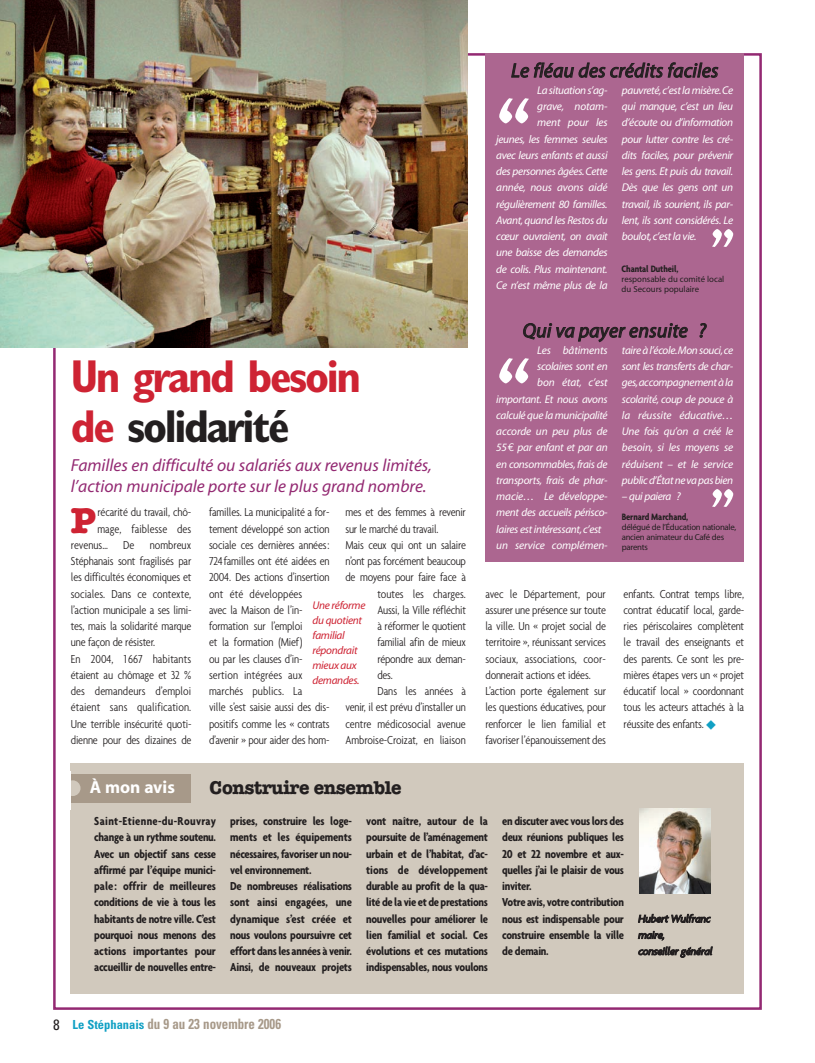
<style>
.page{position:relative;width:815px;height:1063px;background:#fff}
.page>*{position:absolute;margin:0;border:0;box-sizing:border-box;transform-origin:0 0}
.t1{font:700 condensed 87.5px "Agenda";color:#fff}
.t2{font:700 condensed 62.5px "Agenda";color:#fff}
.t3{font:700 condensed 46.25px/50px "Gill Sans";letter-spacing:-.05em;color:#ce2333}
.t4{font:700 36.38px "American Typewriter";color:#ce2333}
.t5{font:italic 20px "Myriad";letter-spacing:.005em;color:#231f20}
.t6{font:700 18.75px "American Typewriter";letter-spacing:-.02em;color:#231f20}
.t7{font:italic 17.5px/21.2px "Myriad";color:#932972}
.t8{font:700 17.5px "Myriad";color:#fff}
.t9{font:700 condensed 14.38px "Univers";color:#a79989;scale:.9 1}
.t10{font:300 condensed 12.5px/16.2px "Agenda";letter-spacing:-.015em;color:#231f20}
.t11{font:700 condensed 12.5px/16.2px "Agenda";letter-spacing:-.025em;color:#231f20;text-align:justify}
.t12{font:300 condensed 12.5px "Agenda";letter-spacing:.005em;color:#231f20}
.t13{font:italic 11.25px/16.2px "Myriad";letter-spacing:-.03em;color:#fff;text-align:justify}
.t14{font:italic 11.25px "Myriad";letter-spacing:-.01em;color:#fff}
.t15{font:italic 11.25px/15px "Myriad";letter-spacing:-.025em;color:#ce2333}
.t16{font:italic 500 11.25px/16.2px "Agenda";letter-spacing:-.03em;color:#231f20}
.t17{font:700 condensed 10px "Agenda";letter-spacing:-.01em;color:#231f20}
.t18{font:8.75px/10px "Myriad";letter-spacing:-.025em;color:#231f20}
.t19{font:8.75px/10px "Myriad";color:#231f20}
.s1{color:#231f20}
.s2{font-family:"Euro Mono";font-style:normal}
.s3{color:#10a0c4}
.s4{font-weight:400;font-size:15px;color:#231f20}
.s5{font-size:12.5px;color:#10a0c4}
</style>
<div class="page">
<div style="left:70px;top:763px;width:674px;height:230px;background:#d1c9bd"></div>
<img style="left:639px;top:809px;width:71px;height:85px">
<div style="left:70px;top:774px;width:121px;height:28px;background:#a79989"></div>
<svg style="left:65px;top:780px;width:16px;height:16px"></svg>
<div style="left:60px;top:771px;width:10px;height:39px;background:#fff"></div>
<img style="left:0;top:0;width:468px;height:347px">
<div style="left:485px;top:53px;width:259px;height:263px;background:#ac6690"></div>
<div style="left:485px;top:315px;width:259px;height:247px;background:#ac6690"></div>
<h3 class="t5" style="left:511px;top:63px;width:209px">Le fléau des crédits faciles</h3>
<p class="t13" style="left:496px;top:83px;width:113px;text-align:right">La situation s’ag-<br>grave, notam-<br>ment pour les<br>jeunes, les femmes seules avec leurs enfants et aussi des personnes âgées. Cette année, nous avons aidé régulièrement 80 familles.<br>Avant, quand les Restos du cœur ouvraient, on avait une baisse des demandes de colis. Plus maintenant.<br>Ce n’est même plus de la</p>
<p class="t13" style="left:622px;top:83px;width:113px">pauvreté,c’est la misère.Ce qui manque, c’est un lieu d’écoute ou d’information pour lutter contre les cré&shy;dits faciles, pour prévenir les gens. Et puis du travail.<br>Dès que les gens ont un travail, ils sourient, ils par&shy;lent, ils sont considérés. Le boulot,c’est la vie.</p>
<h1 class="t1" style="left:497px;top:77px;width:35px">“</h1>
<h2 class="t2" style="left:711px;top:214px;width:25px">”</h2>
<p class="t17" style="left:622px;top:263px;width:58px">Chantal Dutheil,</p>
<p class="t19" style="left:622px;top:275px;width:104px">responsable du comité local du Secours populaire</p>
<h3 class="t3" style="left:71px;top:356px;width:292px">Un grand besoin de <span class="s1">solidarité</span></h3>
<h3 class="t7" style="left:71px;top:456px;width:363px">Familles en difficulté ou salariés aux revenus limités, l’action municipale porte sur le plus grand nombre.</h3>
<h3 class="t4" style="left:71px;top:508px;width:27px">P</h3>
<p class="t10" style="left:97px;top:504px;width:95px">récarité du travail, chô-</p>
<p class="t12" style="left:97px;top:521px;width:95px">mage, faiblesse des</p>
<p class="t12" style="left:71px;top:537px;width:122px">revenus… De nombreux</p>
<p class="t10" style="left:71px;top:553px;width:122px">Stéphanais sont fragilisés par</p>
<p class="t10" style="left:71px;top:569px;width:122px">les difficultés économiques et</p>
<p class="t10" style="left:71px;top:585px;width:122px">sociales. Dans ce contexte,</p>
<p class="t10" style="left:71px;top:601px;width:122px">l’action municipale a ses limi-</p>
<p class="t10" style="left:71px;top:618px;width:122px">tes, mais la solidarité marque</p>
<p class="t10" style="left:71px;top:634px;width:86px">une façon de résister.</p>
<p class="t12" style="left:71px;top:651px;width:122px">En 2004, 1 667 habitants</p>
<p class="t10" style="left:71px;top:666px;width:122px">étaient au chômage et 32 %</p>
<p class="t12" style="left:71px;top:683px;width:122px">des demandeurs d’emploi</p>
<p class="t12" style="left:71px;top:700px;width:122px">étaient sans qualification.</p>
<p class="t10" style="left:71px;top:715px;width:122px">Une terrible insécurité quoti-</p>
<p class="t10" style="left:71px;top:731px;width:122px">dienne pour des dizaines de</p>
<p class="t10" style="left:209px;top:504px;width:122px">familles. La municipalité a for&shy;tement développé son action sociale ces dernières années:<br>724familles ont été aidées en<br>2004. Des actions d’insertion ont été développées<br>avec la Maison de l’in&shy;formation sur l’emploi<br>et la formation (Mief)<br>ou par les clauses d’in&shy;sertion intégrées aux marchés publics. La<br>ville s’est saisie aussi des dis&shy;positifs comme les « contrats d’avenir » pour aider des hom-</p>
<p class="t10" style="left:345px;top:504px;width:122px">mes et des femmes à revenir</p>
<p class="t10" style="left:345px;top:520px;width:94px">sur le marché du travail.</p>
<p class="t10" style="left:345px;top:536px;width:122px">Mais ceux qui ont un salaire</p>
<p class="t10" style="left:345px;top:553px;width:122px">n’ont pas forcément beaucoup</p>
<p class="t10" style="left:345px;top:569px;width:122px">de moyens pour faire face à</p>
<p class="t10" style="left:377px;top:585px;width:90px">toutes les charges.</p>
<p class="t10" style="left:377px;top:601px;width:90px">Aussi, la Ville réfléchit</p>
<p class="t10" style="left:377px;top:618px;width:90px">à réformer le quotient</p>
<p class="t10" style="left:377px;top:634px;width:90px">familial afin de mieux</p>
<p class="t10" style="left:377px;top:650px;width:90px">répondre aux deman-</p>
<p class="t10" style="left:377px;top:666px;width:17px">des.</p>
<p class="t10" style="left:377px;top:683px;width:90px">Dans les années à</p>
<p class="t10" style="left:345px;top:699px;width:122px">venir, il est prévu d’installer un</p>
<p class="t10" style="left:345px;top:715px;width:122px">centre médicosocial avenue</p>
<p class="t10" style="left:345px;top:731px;width:122px">Ambroise-Croizat, en liaison</p>
<p class="t15" style="left:312px;top:598px;width:55px">Une réforme du quotient familial répondrait mieux aux demandes.</p>
<h3 class="t8" style="left:90px;top:781px;width:87px">À mon avis</h3>
<h3 class="t6" style="left:210px;top:781px;width:194px">Construire ensemble</h3>
<h3 class="t5" style="left:523px;top:323px;width:185px">Qui va payer ensuite ?</h3>
<p class="t14" style="left:537px;top:346px;width:72px">Les bâtiments</p>
<p class="t13" style="left:537px;top:359px;width:72px">scolaires sont en</p>
<p class="t14" style="left:537px;top:378px;width:72px">bon état, c’est</p>
<p class="t13" style="left:496px;top:392px;width:113px">important. Et nous avons</p>
<p class="t13" style="left:496px;top:408px;width:113px">calculé que la municipalité</p>
<p class="t14" style="left:496px;top:427px;width:113px">accorde un peu plus de</p>
<p class="t13" style="left:496px;top:440px;width:113px">55<span class="s2">€</span> par enfant et par an</p>
<p class="t13" style="left:496px;top:457px;width:113px">en consommables, frais de</p>
<p class="t13" style="left:496px;top:473px;width:113px">transports, frais de phar-</p>
<p class="t14" style="left:496px;top:492px;width:113px">macie… Le développe-</p>
<p class="t13" style="left:496px;top:505px;width:113px">ment des accueils périsco-</p>
<p class="t13" style="left:496px;top:522px;width:107px">laires est intéressant,c’est</p>
<p class="t14" style="left:496px;top:541px;width:113px">un service complémen-</p>
<h1 class="t1" style="left:497px;top:337px;width:35px">“</h1>
<p class="t13" style="left:622px;top:343px;width:113px">taire à l’école.Mon souci,ce sont les transferts de char&shy;ges,accompagnement à la scolarité, coup de pouce à la réussite éducative… Une fois qu’on a créé le besoin, si les moyens se réduisent – et le service public d’État ne va pas bien</p>
<p class="t13" style="left:622px;top:489px;width:60px">– qui paiera ?</p>
<h2 class="t2" style="left:711px;top:474px;width:25px">”</h2>
<p class="t17" style="left:622px;top:511px;width:68px">Bernard Marchand,</p>
<p class="t18" style="left:622px;top:523px;width:116px">délégué de l’Éducation nationale, ancien animateur du Café des parents</p>
<p class="t10" style="left:485px;top:585px;width:122px">avec le Département, pour assurer une présence sur toute la ville. Un « projet social de territoire », réunissant services sociaux, associations, coor&shy;donnerait actions et idées.<br>L’action porte également sur les questions éducatives, pour renforcer le lien familial et favoriser l’épanouissement des</p>
<p class="t10" style="left:624px;top:585px;width:122px;text-align:justify">enfants. Contrat temps libre, contrat éducatif local, garde&shy;ries périscolaires complètent le travail des enseignants et des parents. Ce sont les pre&shy;mières étapes vers un « projet éducatif local » coordonnant tous les acteurs attachés à la réussite des enfants. <span class="s3">◆</span></p>
<p class="t11" style="left:94px;top:813px;width:123px">Saint-Etienne-du-Rouvray change à un rythme soutenu.<br>Avec un objectif sans cesse affirmé par l’équipe munici&shy;pale : offrir de meilleures conditions de vie à tous les habitants de notre ville. C’est pourquoi nous menons des actions importantes pour accueillir de nouvelles entre-</p>
<p class="t11" style="left:230px;top:813px;width:123px;text-align:left">prises, construire les loge&shy;ments et les équipements nécessaires, favoriser un nou&shy;vel environnement.<br>De nombreuses réalisations sont ainsi engagées, une dynamique s’est créée et nous voulons poursuivre cet effort dans les années à venir.<br>Ainsi, de nouveaux projets</p>
<p class="t11" style="left:366px;top:813px;width:123px">vont naître, autour de la poursuite de l’aménagement urbain et de l’habitat, d’ac&shy;tions de développement durable au profit de la qua&shy;lité de la vie et de prestations nouvelles pour améliorer le lien familial et social. Ces évolutions et ces mutations indispensables, nous voulons</p>
<p class="t11" style="left:502px;top:813px;width:123px;text-align:left">en discuter avec vous lors des deux réunions publiques les<br>20 et 22 novembre et aux&shy;quelles j’ai le plaisir de vous inviter.<br>Votre avis, votre contribution nous est indispensable pour construire ensemble la ville de demain.</p>
<p class="t16" style="left:638px;top:910px;width:76px">Hubert Wulfranc maire,<br>conseiller général</p>
<p class="t9" style="left:53px;top:1019px;width:255px"><span class="s4">8</span> <span class="s5">Le Stéphanais</span> du 9 au 23 novembre 2006</p>
</div>
